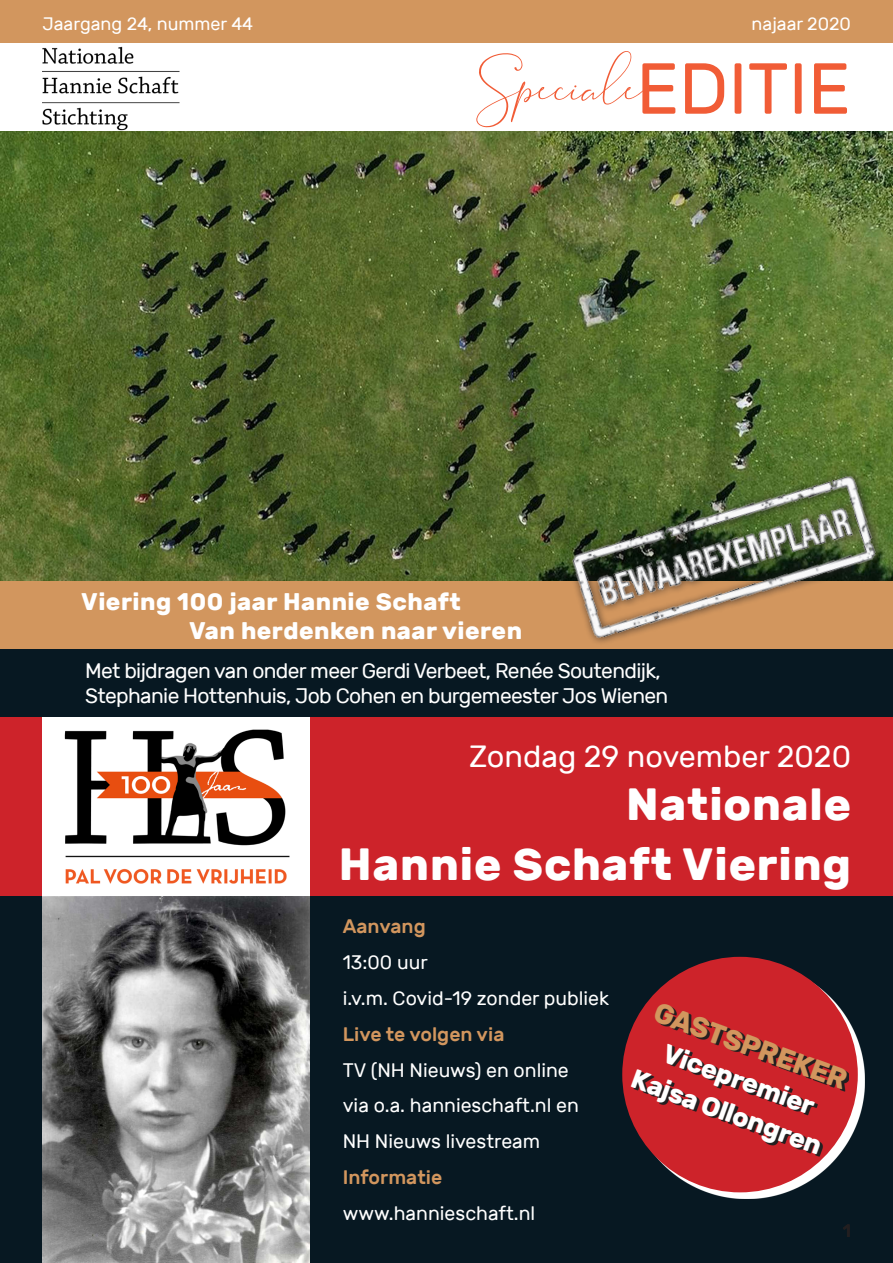
<style>
.page{position:relative;width:893px;height:1263px;background:#fff}
.page>*{position:absolute;margin:0;border:0;box-sizing:border-box;transform-origin:0 0}
.t1{font:76.5px "Brooke Smith Script";color:#f15c36}
.t2{font:700 45px "Rubik";letter-spacing:.02em;color:#fff}
.t3{font:30.6px "Rubik";color:#fff}
.t4{font:700 28.2px "Rubik";color:#d2965e}
.t5{font:700 26.55px "Rubik";color:#fff}
.t6{font:700 24px "Rubik";letter-spacing:.02em;color:#fff}
.plat{font:21px "Rubik";letter-spacing:-.03em;color:#fff}
.t7{font:19.5px "Rubik";color:#fff}
.t8{font:500 19.5px "Rubik";color:#d2965e}
.t9{font:18px "Rubik";color:#fff}
.t10{font:500 18px "Rubik";color:#231f20}
.s1{font-family:"Rubik";font-size:72px}
</style>
<div class="page">
<div style="left:0;top:716px;width:893px;height:220px;background:#cd232a"></div>
<div style="left:0;top:896px;width:893px;height:367px;background:#071822"></div>
<div style="left:0;top:0;width:893px;height:43px;background:#d2965e"></div>
<img style="left:0;top:132px;width:893px;height:449px">
<div style="left:0;top:581px;width:893px;height:68px;background:#d2965e"></div>
<div style="left:42px;top:716px;width:268px;height:180px;background:#fff"></div>
<img style="left:64px;top:729px;width:226px;height:155px">
<div style="left:0;top:649px;width:893px;height:67px;background:#071822"></div>
<img style="left:547px;top:441px;width:346px;height:202px">
<svg style="left:629px;top:963px;width:235px;height:236px"></svg>
<div style="left:622px;top:957px;width:236px;height:235px;background:#cd232a;border-radius:50%"></div>
<svg style="left:634px;top:1006px;width:215px;height:150px"></svg>
<img style="left:42px;top:896px;width:268px;height:367px">
<img style="left:43px;top:46px;width:137px;height:84px">
<p class="t9" style="left:43px;top:13px;width:212px">Jaargang 24, nummer 44</p>
<p class="t9" style="left:752px;top:13px;width:101px">najaar 2020</p>
<p class="t1" style="left:471px;top:45px;width:380px">Speciale<span class="s1">EDITIE</span></p>
<p class="t6" style="left:81px;top:587px;width:381px">Viering 100 jaar Hannie Schaft</p>
<p class="t6" style="left:189px;top:616px;width:334px">Van herdenken naar vieren</p>
<p class="plat" style="left:85px;top:659px;width:577px">Met bijdragen van onder meer Gerdi Verbeet, Renée Soutendijk,</p>
<p class="plat" style="left:85px;top:684px;width:585px">Stephanie Hottenhuis, Job Cohen en burgemeester Jos Wienen</p>
<p class="t3" style="left:469px;top:740px;width:383px">Zondag 29 november 2020</p>
<p class="t2" style="left:626px;top:778px;width:226px">Nationale</p>
<p class="t2" style="left:339px;top:838px;width:514px">Hannie Schaft Viering</p>
<p class="t8" style="left:343px;top:915px;width:84px">Aanvang</p>
<p class="t7" style="left:343px;top:951px;width:86px">13:00 uur</p>
<p class="t7" style="left:343px;top:987px;width:268px">i.v.m. Covid-19 zonder publiek</p>
<p class="t8" style="left:343px;top:1023px;width:163px">Live te volgen via</p>
<p class="t7" style="left:343px;top:1059px;width:228px">TV (NH Nieuws) en online</p>
<p class="t7" style="left:343px;top:1095px;width:238px">via o.a. hannieschaft.nl en</p>
<p class="t7" style="left:343px;top:1131px;width:199px">NH Nieuws livestream</p>
<p class="t8" style="left:343px;top:1167px;width:101px">Informatie</p>
<p class="t7" style="left:343px;top:1203px;width:194px">www.hannieschaft.nl</p>
<p class="t4" style="left:661px;top:995px;width:205px;rotate:20deg">GASTSPREKER</p>
<p class="t5" style="left:669px;top:1037px;width:161px;rotate:20deg">Vicepremier</p>
<p class="t5" style="left:638px;top:1063px;width:202px;rotate:20deg">Kajsa Ollongren</p>
<p class="t10" style="left:843px;top:1221px;width:10px">1</p>
</div>
